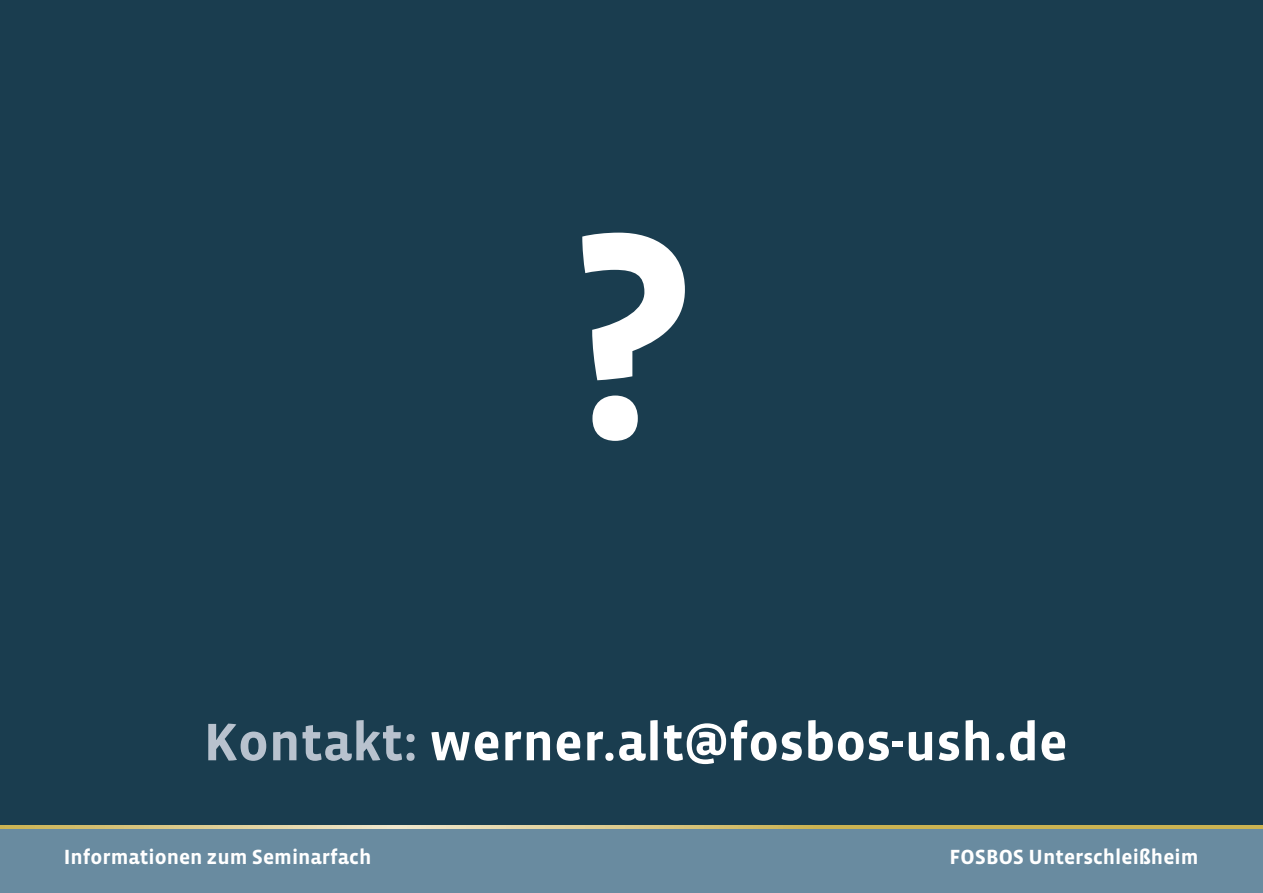
<style>
.page{position:relative;width:1263px;height:893px;background:#fff}
.page>*{position:absolute;margin:0;border:0;box-sizing:border-box;transform-origin:0 0}
.t1{font:700 300px "Vista Sans OTCE";color:#fff}
.t2{font:700 54px "Vista Sans OTCE";color:#fff}
.t3{font:700 21px "Vista Sans OTCE";color:#fff}
.s1{color:#b8c2ce}
</style>
<div class="page">
<svg style="left:0;top:825px;width:1263px;height:4px;background:#d6c37a"></svg>
<div style="left:0;top:829px;width:1263px;height:64px;background:#698ba0"></div>
<div style="left:0;top:0;width:1263px;height:825px;background:#1a3d4f"></div>
<h1 class="t1" style="left:567px;top:165px;width:130px">?</h1>
<h2 class="t2" style="left:204px;top:711px;width:866px"><span class="s1">Kontakt:</span> werner.alt@fosbos-ush.de</h2>
<p class="t3" style="left:64px;top:845px;width:309px">Informationen zum Seminarfach</p>
<p class="t3" style="left:949px;top:845px;width:250px">FOSBOS Unterschleißheim</p>
</div>
